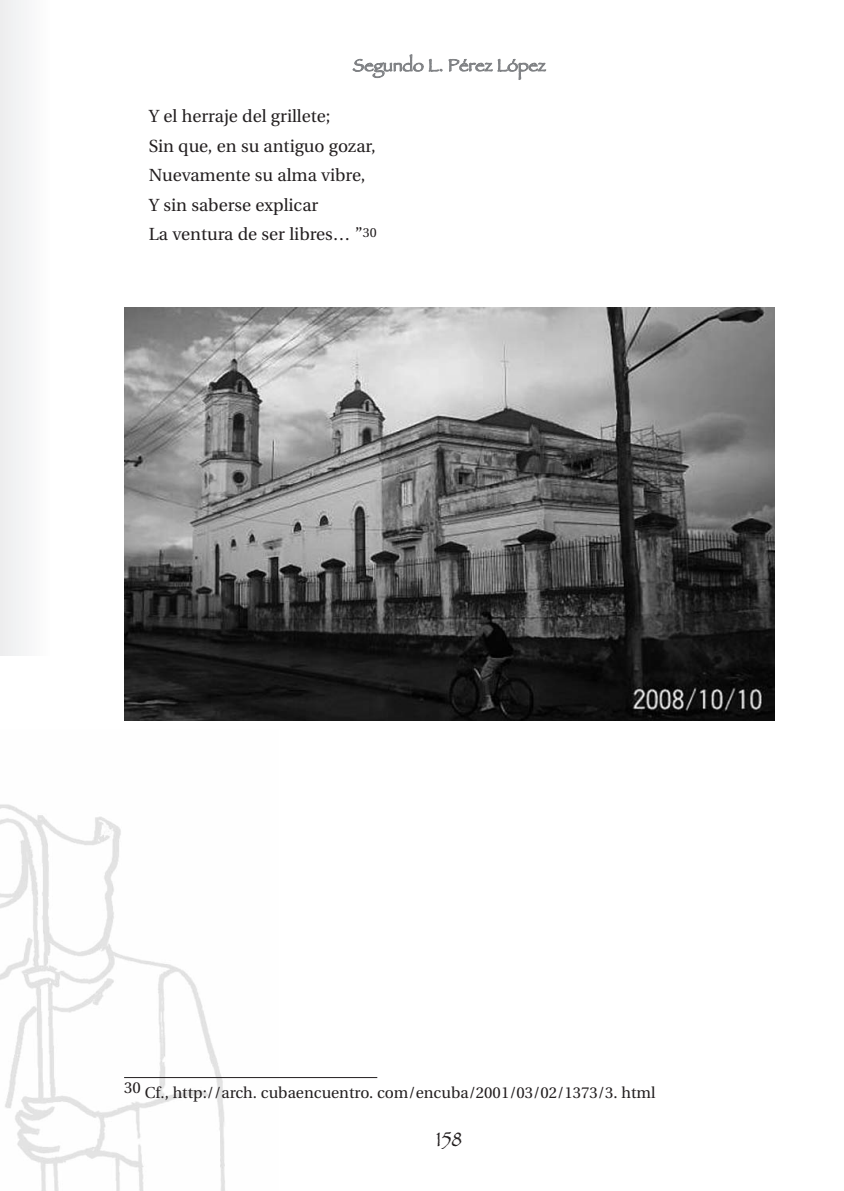
<style>
.page{position:relative;width:844px;height:1191px;background:#fff}
.page>*{position:absolute;margin:0;border:0;box-sizing:border-box;transform-origin:0 0}
.t1{font:21px "Papyrus";color:#231f20}
.t2{font:17.5px/29.4px "Utopia";color:#231f20}
.t3{font:15.75px "Utopia";color:#231f20}
</style>
<div class="page">
<img style="left:0;top:804px;width:278px;height:387px">
<div style="left:0;top:0;width:50px;height:655px;background:#f5f5f6"></div>
<svg style="left:352px;top:54px;width:194px;height:26px"></svg>
<hr style="left:124px;top:1077px;width:253px;height:1px;background:#231f20">
<img style="left:124px;top:308px;width:650px;height:413px">
<p class="t2" style="left:149px;top:103px;width:229px">Y el herraje del grillete;<br>Sin que, en su antiguo gozar,<br>Nuevamente su alma vibre,<br>Y sin saberse explicar<br>La ventura de ser libres… ”<sup>30</sup></p>
<p class="t3" style="left:124px;top:1086px;width:533px">30 Cf., http://arch. cubaencuentro. com/encuba/2001/03/02/1373/3. html</p>
<p class="t1" style="left:436px;top:1126px;width:27px">158</p>
</div>
